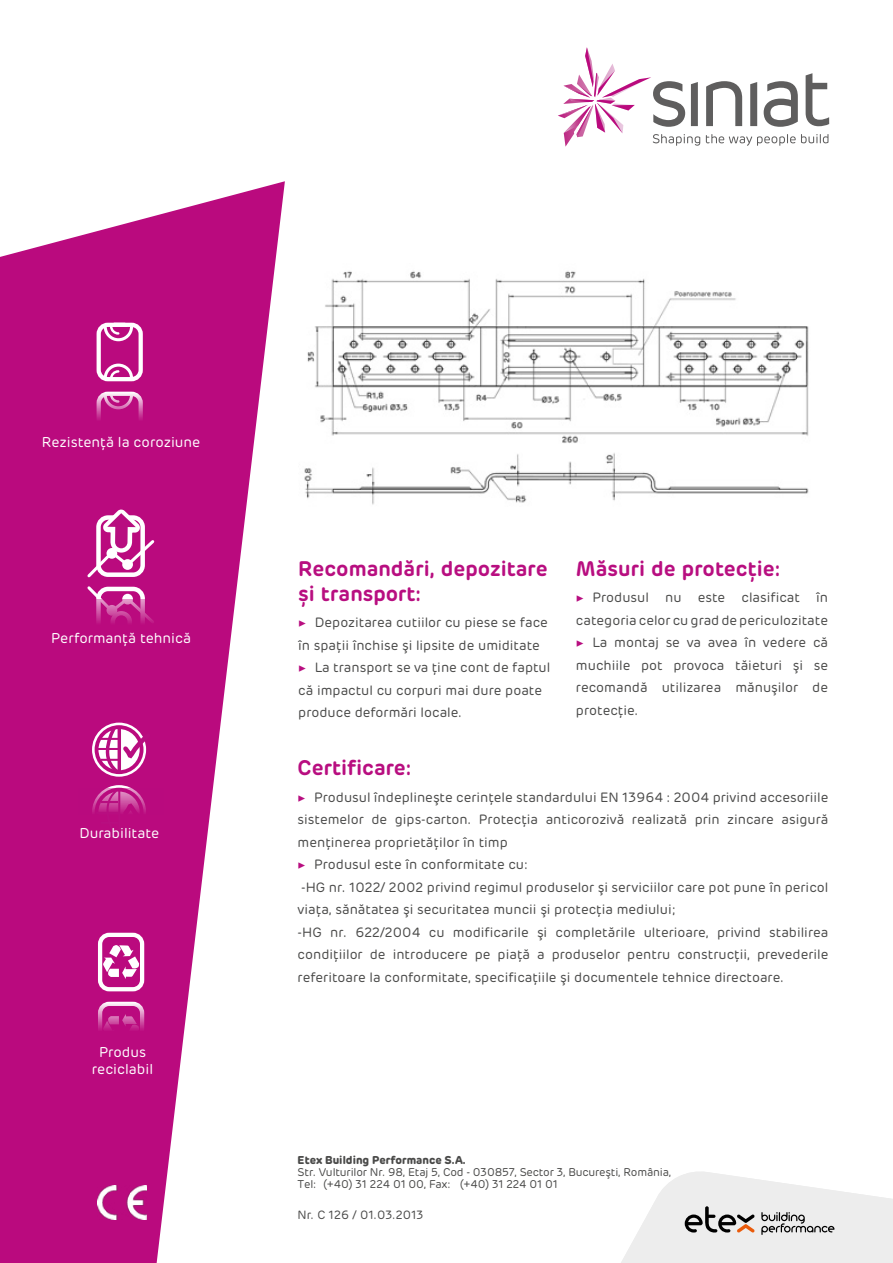
<style>
.page{position:relative;width:893px;height:1263px;background:#fff}
.page>*{position:absolute;margin:0;border:0;box-sizing:border-box;transform-origin:0 0}
.Heading_3{font:600 21px/25.2px "Rubrik";color:#b80e80}
.t1{font:14.25px/17.1px "Rubrik";color:#fff;text-align:center}
.t2{font:13.5px/22.5px "Rubrik";color:#4a4a49;text-align:justify}
.t3{font:12px "Rubrik";color:#4a4a49}
.t4{font:11.25px "Rubrik";letter-spacing:-.015em;color:#4a4a49}
.t5{font:700 11.25px "Rubrik";color:#4a4a49}
.s1{font-family:"Minion Pro";color:#b80e80}
</style>
<div class="page">
<svg style="left:621px;top:1171px;width:272px;height:92px"></svg>
<svg style="left:0;top:181px;width:285px;height:1082px;fill:#ba0a7e"></svg>
<svg style="left:558px;top:47px;width:271px;height:100px"></svg>
<img style="left:304px;top:271px;width:505px;height:234px">
<div style="left:98px;top:933px;width:46px;height:58px;border:4px solid #fff;border-radius:9px"></div>
<svg style="left:103px;top:944px;width:36px;height:35px"></svg>
<div style="left:98px;top:1002px;width:46px;height:58px;border:4px solid #fff;border-radius:9px"></div>
<svg style="left:103px;top:1014px;width:36px;height:35px"></svg>
<div style="left:92px;top:723px;width:54px;height:54px;border:3px solid #fff;border-radius:50%"></div>
<hr style="left:96px;top:748px;width:22px;height:2px;background:#b80e80">
<svg style="left:98px;top:724px;width:56px;height:52px"></svg>
<div style="left:79px;top:789px;width:85px;height:71px;background:#ba0a7e"></div>
<hr style="left:96px;top:812px;width:22px;height:2px;background:#b80e80">
<svg style="left:98px;top:788px;width:56px;height:25px"></svg>
<div style="left:97px;top:323px;width:46px;height:58px;border:4px solid #fff;border-radius:9px"></div>
<svg style="left:102px;top:362px;width:33px;height:19px"></svg>
<svg style="left:102px;top:323px;width:33px;height:20px"></svg>
<div style="left:97px;top:392px;width:46px;height:58px;border:4px solid #fff;border-radius:9px"></div>
<svg style="left:102px;top:392px;width:33px;height:19px"></svg>
<svg style="left:102px;top:430px;width:33px;height:20px"></svg>
<svg style="left:85px;top:509px;width:72px;height:90px"></svg>
<div style="left:122px;top:594px;width:11px;height:10px;background:#fff;border-radius:50%"></div>
<div style="left:78px;top:599px;width:85px;height:71px;background:#ba0a7e"></div>
<img style="left:98px;top:1185px;width:49px;height:34px">
<p class="t1" style="left:42px;top:434px;width:160px">Rezistenţă la coroziune</p>
<p class="t1" style="left:51px;top:629px;width:142px">Performanţă tehnică</p>
<p class="t1" style="left:80px;top:825px;width:81px">Durabilitate</p>
<p class="t1" style="left:92px;top:1044px;width:63px">Produs reciclabil</p>
<h3 class="Heading_3" style="left:298px;top:555px;width:251px">Recomandări, depozitare și transport:</h3>
<p class="t2" style="left:298px;top:611px;width:251px"><span class="s1">▶</span> Depozitarea cutiilor cu piese se face</p>
<p class="t2" style="left:298px;top:634px;width:243px">în spaţii închise şi lipsite de umiditate</p>
<p class="t2" style="left:298px;top:656px;width:254px"><span class="s1">▶</span> La transport se va ţine cont de faptul</p>
<p class="t2" style="left:298px;top:679px;width:245px">că impactul cu corpuri mai dure poate</p>
<p class="t2" style="left:298px;top:701px;width:165px">produce deformări locale.</p>
<h3 class="Heading_3" style="left:576px;top:555px;width:206px">Măsuri de protecţie:</h3>
<p class="t2" style="left:576px;top:586px;width:254px"><span class="s1">▶</span> Produsul nu este clasificat în categoria celor cu grad de periculozitate</p>
<p class="t2" style="left:576px;top:631px;width:254px"><span class="s1">▶</span> La montaj se va avea în vedere că muchiile pot provoca tăieturi şi se recomandă utilizarea mănuşilor de protecţie.</p>
<h3 class="Heading_3" style="left:298px;top:755px;width:115px">Certificare:</h3>
<p class="t2" style="left:298px;top:786px;width:532px"><span class="s1">▶</span> Produsul îndeplineşte cerinţele standardului EN 13964 : 2004 privind accesoriile sistemelor de gips-carton. Protecţia anticorozivă realizată prin zincare asigură menţinerea proprietăţilor în timp</p>
<p class="t2" style="left:298px;top:853px;width:232px"><span class="s1">▶</span> Produsul este în conformitate cu:</p>
<p class="t2" style="left:298px;top:876px;width:532px">-HG nr. 1022/ 2002 privind regimul produselor şi serviciilor care pot pune în pericol viaţa, sănătatea şi securitatea muncii şi protecţia mediului;</p>
<p class="t2" style="left:298px;top:921px;width:532px">-HG nr. 622/2004 cu modificarile şi completările ulterioare, privind stabilirea condiţiilor de introducere pe piaţă a produselor pentru construcţii, prevederile referitoare la conformitate, specificaţiile şi documentele tehnice directoare.</p>
<p class="t5" style="left:298px;top:1153px;width:170px">Etex Building Performance S.A.</p>
<p class="t4" style="left:298px;top:1165px;width:375px">Str. Vulturilor Nr. 98, Etaj 5, Cod - 030857, Sector 3, Bucureşti, România,</p>
<p class="t4" style="left:298px;top:1177px;width:262px">Tel: (+40) 31 224 01 00, Fax: (+40) 31 224 01 01</p>
<p class="t3" style="left:298px;top:1207px;width:128px">Nr. C 126 / 01.03.2013</p>
</div>
